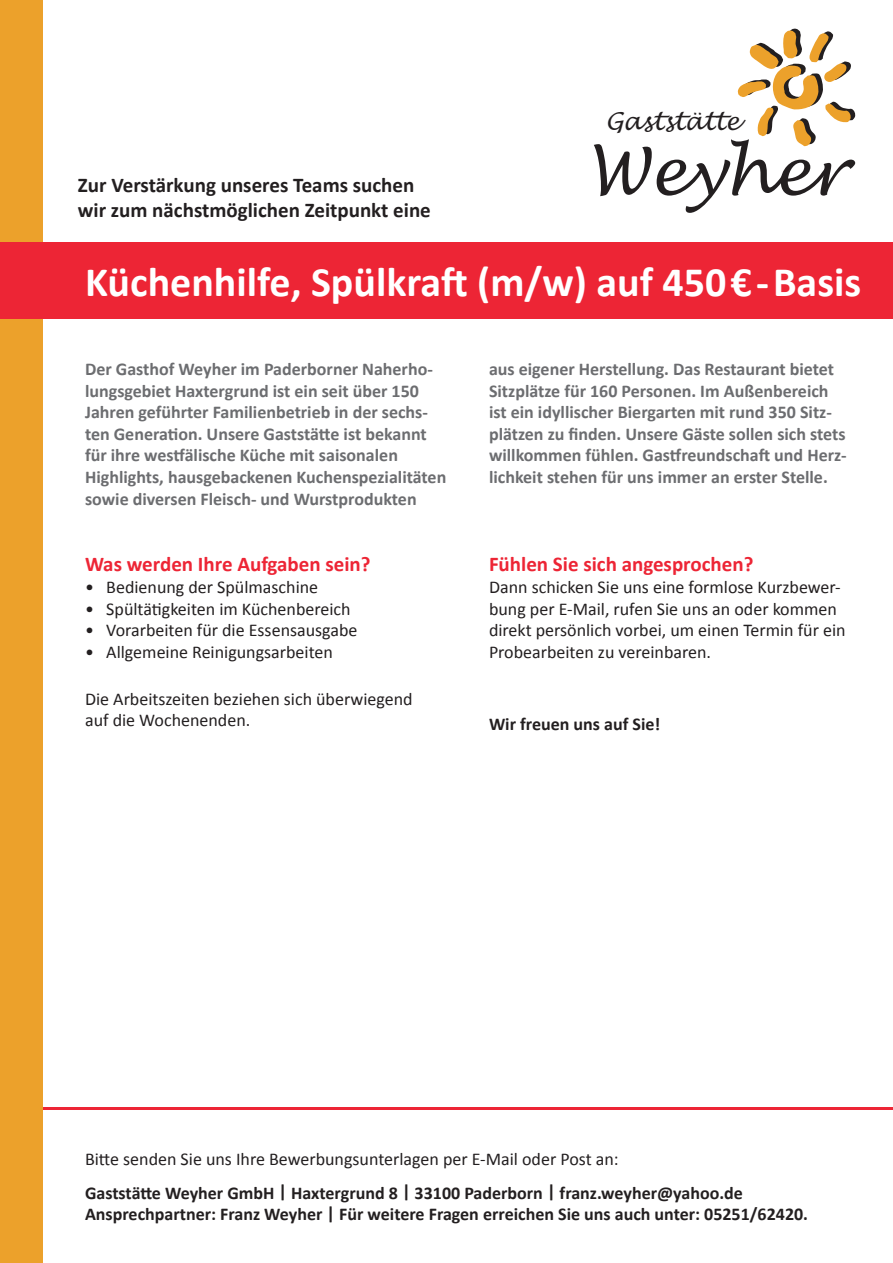
<style>
.page{position:relative;width:893px;height:1263px;background:#fff}
.page>*{position:absolute;margin:0;border:0;box-sizing:border-box;transform-origin:0 0}
.t1{font:italic 64.95px "Lucida Handwriting";color:#231f20}
.t2{font:700 42px "Calibri";color:#fff}
.t3{font:italic 24.45px "Lucida Handwriting";color:#231f20}
.t4{font:700 21px/25.2px "Calibri";color:#231f20}
.t5{font:700 21px "Calibri";color:#ed2535}
.t6{font:700 18px/21.6px "Calibri";color:#6c6d70}
.t7{font:18px/21.6px "Calibri";color:#231f20}
.t8{font:700 18px/21.6px "Calibri";color:#231f20}
</style>
<div class="page">
<hr style="left:35px;top:1107px;width:858px;height:2px;background:#ed2535">
<div style="left:0;top:0;width:43px;height:1263px;background:#eca12b"></div>
<div style="left:0;top:242px;width:893px;height:77px;background:#ed2535"></div>
<svg style="left:738px;top:29px;width:118px;height:117px"></svg>
<p class="t4" style="left:78px;top:172px;width:354px">Zur Verstärkung unseres Teams suchen wir zum nächstmöglichen Zeitpunkt eine</p>
<h3 class="t3" style="left:605px;top:107px;width:136px">Gaststätte</h3>
<h1 class="t1" style="left:587px;top:133px;width:261px">Weyher</h1>
<h2 class="t2" style="left:85px;top:256px;width:778px">Küchenhilfe, Spülkraft (m/w) auf 450 € - Basis</h2>
<p class="t6" style="left:85px;top:358px;width:363px">Der Gasthof Weyher im Paderborner Naherho&shy;lungsgebiet Haxtergrund ist ein seit über 150<br>Jahren geführter Familienbetrieb in der sechs&shy;ten Generation. Unsere Gaststätte ist bekannt für ihre westfälische Küche mit saisonalen Highlights, hausgebackenen Kuchenspezialitäten sowie diversen Fleisch- und Wurstprodukten</p>
<p class="t6" style="left:489px;top:358px;width:359px">aus eigener Herstellung. Das Restaurant bietet Sitzplätze für 160 Personen. Im Außenbereich ist ein idyllischer Biergarten mit rund 350 Sitz&shy;plätzen zu finden. Unsere Gäste sollen sich stets willkommen fühlen. Gastfreundschaft und Herz&shy;lichkeit stehen für uns immer an erster Stelle.</p>
<p class="t5" style="left:85px;top:551px;width:287px">Was werden Ihre Aufgaben sein?</p>
<p class="t7" style="left:85px;top:576px;width:235px">• Bedienung der Spülmaschine</p>
<p class="t7" style="left:85px;top:598px;width:267px">• Spültätigkeiten im Küchenbereich</p>
<p class="t7" style="left:85px;top:619px;width:274px">• Vorarbeiten für die Essensausgabe</p>
<p class="t7" style="left:85px;top:641px;width:249px">• Allgemeine Reinigungsarbeiten</p>
<p class="t7" style="left:85px;top:688px;width:329px">Die Arbeitszeiten beziehen sich überwiegend auf die Wochenenden.</p>
<p class="t5" style="left:489px;top:551px;width:266px">Fühlen Sie sich angesprochen?</p>
<p class="t7" style="left:489px;top:576px;width:358px">Dann schicken Sie uns eine formlose Kurzbewer&shy;bung per E-Mail, rufen Sie uns an oder kommen direkt persönlich vorbei, um einen Termin für ein Probearbeiten zu vereinbaren.</p>
<p class="t8" style="left:489px;top:713px;width:173px">Wir freuen uns auf Sie!</p>
<p class="t7" style="left:85px;top:1148px;width:535px">Bitte senden Sie uns Ihre Bewerbungsunterlagen per E-Mail oder Post an:</p>
<p class="t8" style="left:85px;top:1182px;width:724px">Gaststätte Weyher GmbH | Haxtergrund 8 | 33100 Paderborn | franz.weyher@yahoo.de<br>Ansprechpartner: Franz Weyher | Für weitere Fragen erreichen Sie uns auch unter: 05251/62420.</p>
</div>
